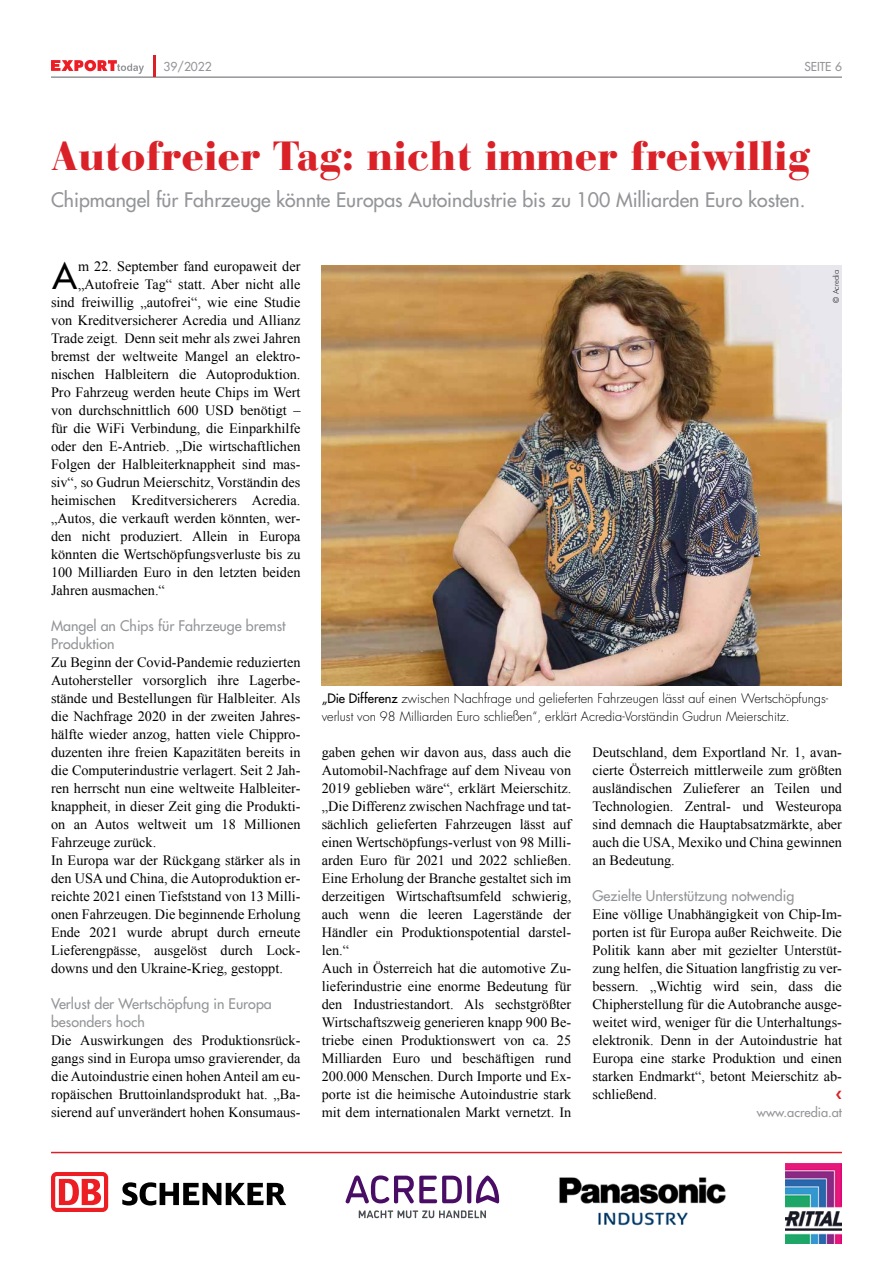
<style>
.page{position:relative;width:893px;height:1263px;background:#fff}
.page>*{position:absolute;margin:0;border:0;box-sizing:border-box;transform-origin:0 0}
.t1{font:900 40.5px "Bauer Bodoni Std";color:#da2128}
.t2{font:500 34.95px "Futura Std";color:#000}
.t3{font:500 19.5px "Futura Std";color:#939598}
.t4{font:14.25px/18px "Times New Roman";color:#000;text-align:justify}
.t5{font:500 14.25px/18px "Futura Std";color:#939598}
.t6{font:300 12.75px/18px "Futura Std";color:#000}
.t7{font:500 12.75px "Futura Std";color:#939598}
.t8{font:500 12px "Futura Std";color:#939598}
.t9{font:300 7.5px "Futura Std";color:#000}
.s1{font-weight:500}
</style>
<div class="page">
<hr style="left:51px;top:76px;width:791px;height:2px;background:#939598">
<hr style="left:153px;top:55px;width:2px;height:21px;background:#da2128">
<svg style="left:51px;top:60px;width:93px;height:14px"></svg>
<div style="left:51px;top:1172px;width:57px;height:40px;background:#ed1d24;border-radius:6px"></div>
<svg style="left:55px;top:1176px;width:49px;height:32px"></svg>
<svg style="left:59px;top:1179px;width:42px;height:26px"></svg>
<svg style="left:122px;top:1182px;width:164px;height:23px"></svg>
<svg style="left:359px;top:1210px;width:127px;height:8px"></svg>
<svg style="left:346px;top:1175px;width:116px;height:28px"></svg>
<svg style="left:467px;top:1175px;width:4px;height:28px"></svg>
<svg style="left:476px;top:1175px;width:23px;height:28px"></svg>
<img style="left:786px;top:1164px;width:56px;height:79px">
<hr style="left:51px;top:1152px;width:791px;height:1px;background:#da2128">
<img style="left:559px;top:1177px;width:167px;height:49px">
<img style="left:322px;top:266px;width:520px;height:419px">
<p class="t8" style="left:164px;top:59px;width:50px">39/2022</p>
<p class="t8" style="left:804px;top:59px;width:39px">SEITE 6</p>
<h1 class="t1" style="left:51px;top:131px;width:761px">Autofreier Tag: nicht immer freiwillig</h1>
<h3 class="t3" style="left:51px;top:187px;width:756px">Chipmangel für Fahrzeuge könnte Europas Autoindustrie bis zu 100 Milliarden Euro kosten.</h3>
<h2 class="t2" style="left:52px;top:254px;width:26px">A</h2>
<p class="t4" style="left:78px;top:257px;width:224px">m 22. September fand europaweit der</p>
<p class="t4" style="left:78px;top:275px;width:224px">„Autofreie Tag“ statt. Aber nicht alle</p>
<p class="t4" style="left:51px;top:293px;width:251px">sind freiwillig „autofrei“, wie eine Studie</p>
<p class="t4" style="left:51px;top:311px;width:251px">von Kreditversicherer Acredia und Allianz</p>
<p class="t4" style="left:51px;top:329px;width:251px">Trade zeigt. Denn seit mehr als zwei Jahren</p>
<p class="t4" style="left:51px;top:347px;width:251px">bremst der weltweite Mangel an elektro-</p>
<p class="t4" style="left:51px;top:365px;width:251px">nischen Halbleitern die Autoproduktion.</p>
<p class="t4" style="left:51px;top:383px;width:251px">Pro Fahrzeug werden heute Chips im Wert</p>
<p class="t4" style="left:51px;top:401px;width:251px">von durchschnittlich 600 USD benötigt –</p>
<p class="t4" style="left:51px;top:419px;width:251px">für die WiFi Verbindung, die Einparkhilfe</p>
<p class="t4" style="left:51px;top:437px;width:251px">oder den E-Antrieb. „Die wirtschaftlichen</p>
<p class="t4" style="left:51px;top:455px;width:251px">Folgen der Halbleiterknappheit sind mas-</p>
<p class="t4" style="left:51px;top:473px;width:251px">siv“, so Gudrun Meierschitz, Vorständin des</p>
<p class="t4" style="left:51px;top:491px;width:251px">heimischen Kreditversicherers Acredia.</p>
<p class="t4" style="left:51px;top:509px;width:251px">„Autos, die verkauft werden könnten, wer-</p>
<p class="t4" style="left:51px;top:527px;width:251px">den nicht produziert. Allein in Europa</p>
<p class="t4" style="left:51px;top:545px;width:251px">könnten die Wertschöpfungsverluste bis zu</p>
<p class="t4" style="left:51px;top:563px;width:251px">100 Milliarden Euro in den letzten beiden</p>
<p class="t4" style="left:51px;top:581px;width:115px">Jahren ausmachen.“</p>
<p class="t5" style="left:51px;top:617px;width:236px">Mangel an Chips für Fahrzeuge bremst<br>Produktion</p>
<p class="t4" style="left:51px;top:653px;width:251px;text-align:left">Zu Beginn der Covid-Pandemie reduzierten Autohersteller vorsorglich ihre Lagerbe&shy;stände und Bestellungen für Halbleiter. Als die Nachfrage 2020 in der zweiten Jahres&shy;hälfte wieder anzog, hatten viele Chippro&shy;duzenten ihre freien Kapazitäten bereits in die Computerindustrie verlagert. Seit 2 Jah&shy;ren herrscht nun eine weltweite Halbleiter&shy;knappheit, in dieser Zeit ging die Produkti&shy;on an Autos weltweit um 18 Millionen Fahrzeuge zurück.<br>In Europa war der Rückgang stärker als in den USA und China, die Autoproduktion er&shy;reichte 2021 einen Tiefststand von 13 Milli&shy;onen Fahrzeugen. Die beginnende Erholung Ende 2021 wurde abrupt durch erneute Lieferengpässe, ausgelöst durch Lock&shy;downs und den Ukraine-Krieg, gestoppt.</p>
<p class="t5" style="left:51px;top:995px;width:222px">Verlust der Wertschöpfung in Europa besonders hoch</p>
<p class="t4" style="left:51px;top:1031px;width:251px">Die Auswirkungen des Produktionsrück&shy;gangs sind in Europa umso gravierender, da die Autoindustrie einen hohen Anteil am eu&shy;ropäischen Bruttoinlandsprodukt hat. „Ba&shy;sierend auf unverändert hohen Konsumaus-</p>
<p class="t9" style="left:831px;top:303px;width:34px;rotate:-90deg">© Acredia</p>
<p class="t6" style="left:322px;top:690px;width:508px"><span class="s1">„Die Differenz</span> zwischen Nachfrage und gelieferten Fahrzeugen lässt auf einen Wertschöpfungs&shy;verlust von 98 Milliarden Euro schließen“, erklärt Acredia-Vorständin Gudrun Meierschitz.</p>
<p class="t4" style="left:322px;top:743px;width:251px;text-align:left">gaben gehen wir davon aus, dass auch die Automobil-Nachfrage auf dem Niveau von 2019 geblieben wäre“, erklärt Meierschitz. „Die Differenz zwischen Nachfrage und tat&shy;sächlich gelieferten Fahrzeugen lässt auf einen Wertschöpfungs-verlust von 98 Milli&shy;arden Euro für 2021 und 2022 schließen.<br>Eine Erholung der Branche gestaltet sich im derzeitigen Wirtschaftsumfeld schwierig, auch wenn die leeren Lagerstände der Händler ein Produktionspotential darstel&shy;len.“<br>Auch in Österreich hat die automotive Zu&shy;lieferindustrie eine enorme Bedeutung für den Industriestandort. Als sechstgrößter Wirtschaftszweig generieren knapp 900 Be&shy;triebe einen Produktionswert von ca. 25<br>Milliarden Euro und beschäftigen rund 200.000 Menschen. Durch Importe und Ex&shy;porte ist die heimische Autoindustrie stark mit dem internationalen Markt vernetzt. In</p>
<p class="t4" style="left:592px;top:743px;width:251px">Deutschland, dem Exportland Nr. 1, avan&shy;cierte Österreich mittlerweile zum größten ausländischen Zulieferer an Teilen und Technologien. Zentral- und Westeuropa sind demnach die Hauptabsatzmärkte, aber auch die USA, Mexiko und China gewinnen an Bedeutung.</p>
<p class="t5" style="left:592px;top:887px;width:203px">Gezielte Unterstützung notwendig</p>
<p class="t4" style="left:592px;top:905px;width:251px">Eine völlige Unabhängigkeit von Chip-Im&shy;porten ist für Europa außer Reichweite. Die Politik kann aber mit gezielter Unterstüt&shy;zung helfen, die Situation langfristig zu ver&shy;bessern. „Wichtig wird sein, dass die Chipherstellung für die Autobranche ausge&shy;weitet wird, weniger für die Unterhaltungs&shy;elektronik. Denn in der Autoindustrie hat Europa eine starke Produktion und einen starken Endmarkt“, betont Meierschitz ab&shy;schließend.</p>
<p class="t7" style="left:757px;top:1104px;width:87px">www.acredia.at</p>
</div>
